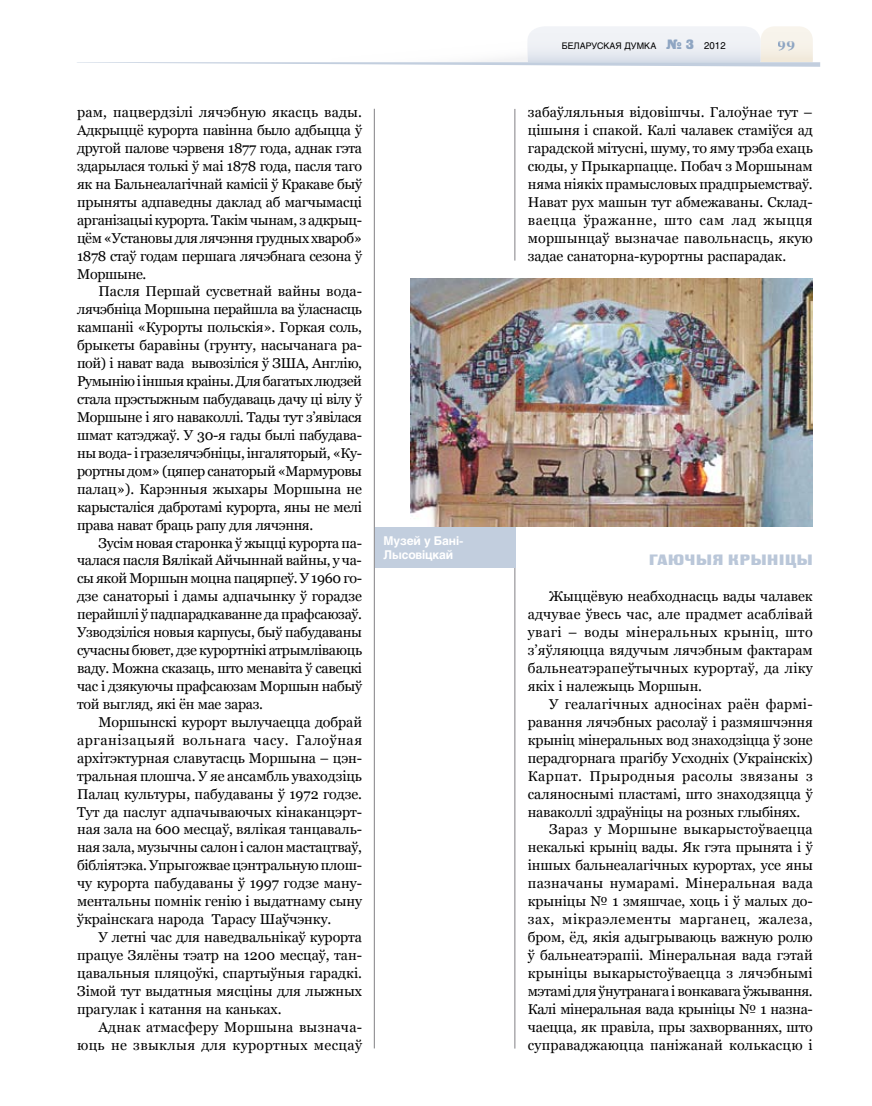
<style>
.page{position:relative;width:872px;height:1106px;background:#fff}
.page>*{position:absolute;margin:0;border:0;box-sizing:border-box;transform-origin:0 0}
.t1{font:15px "Black Grotesk C";letter-spacing:.045em;color:#bac7d9}
.t2{font:14.25px/18px "Georgia";letter-spacing:-.005em;color:#000;text-align:justify}
.t3{font:14.25px/18px "Georgia";letter-spacing:.02em;color:#000;text-align:right}
.t4{font:14.25px "Georgia";letter-spacing:.015em;color:#000}
.t5{font:14.25px "Georgia";letter-spacing:-.025em;color:#000}
.t6{font:14.25px "Georgia";letter-spacing:.035em;color:#000}
.t7{font:14.25px "Georgia";letter-spacing:.03em;color:#000}
.t8{font:700 13.5px "Georgia";color:#8ea5c2}
.t9{font:700 12px/14.4px "Helios";letter-spacing:-.01em;color:#fff}
.t10{font:9px "Helios";color:#000}
.s1{font-family:"Black Grotesk C";font-size:13.5px;color:#8ea5c2}
.s2{font-size:9.75px}
</style>
<div class="page">
<hr style="left:374px;top:109px;width:1px;height:939px;background:#818084">
<svg style="left:77px;top:26px;width:743px;height:41px"></svg>
<hr style="left:514px;top:417px;width:1px;height:631px;background:#818084">
<img style="left:411px;top:278px;width:402px;height:249px">
<div style="left:375px;top:527px;width:140px;height:41px;background:#c2cede"></div>
<hr style="left:514px;top:109px;width:1px;height:151px;background:#818084">
<p class="t2" style="left:77px;top:103px;width:286px">рам, пацвердзілі лячэбную якасць вады.<br>Адкрыццё курорта павінна было адбыцца ў другой палове чэрвеня 1877 года, аднак гэта здарылася толькі ў маі 1878 года, пасля таго як на Бальнеалагічнай камісіі ў Кракаве быў прыняты адпаведны даклад аб магчымасці арганізацыі курорта. Такім чынам, з адкрыц&shy;цём «Установы для лячэння грудных хвароб» 1878 стаў годам першага лячэбнага сезона ў Моршыне.</p>
<p class="t2" style="left:77px;top:282px;width:286px;text-indent:21px">Пасля Першай сусветнай вайны вода&shy;лячэбніца Моршына перайшла ва ўласнасць кампаніі «Курорты польскія». Горкая соль, брыкеты баравіны (грунту, насычанага ра&shy;пой) і нават вада вывозіліся ў ЗША, Англію, Румынію і іншыя краіны. Для багатых людзей стала прэстыжным пабудаваць дачу ці вілу ў Моршыне і яго наваколлі. Тады тут з’явілася шмат катэджаў. У 30-я гады былі пабудава&shy;ны вода- і гразелячэбніцы, інгаляторый, «Ку&shy;рортны дом» (цяпер санаторый «Мармуровы палац»). Карэнныя жыхары Моршына не карысталіся дабротамі курорта, яны не мелі права нават браць рапу для лячэння.</p>
<p class="t2" style="left:77px;top:533px;width:286px;text-indent:21px">Зусім новая старонка ў жыцці курорта па&shy;чалася пасля Вялікай Айчыннай вайны, у ча&shy;сы якой Моршын моцна пацярпеў. У 1960 го&shy;дзе санаторыі і дамы адпачынку ў горадзе перайшлі ў падпарадкаванне да прафсаюзаў.<br>Узводзіліся новыя карпусы, быў пабудаваны сучасны бювет, дзе курортнікі атрымліваюць ваду. Можна сказаць, што менавіта ў савецкі час і дзякуючы прафсаюзам Моршын набыў той выгляд, які ён мае зараз.</p>
<p class="t2" style="left:77px;top:713px;width:286px;text-indent:21px">Моршынскі курорт вылучаецца добрай арганізацыяй вольнага часу. Галоўная архітэктурная славутасць Моршына – цэн&shy;тральная плошча. У яе ансамбль уваходзіць Палац культуры, пабудаваны ў 1972 годзе.<br>Тут да паслуг адпачываючых кінаканцэрт&shy;ная зала на 600 месцаў, вялікая танцаваль&shy;ная зала, музычны салон і салон мастацтваў, бібліятэка. Упрыгожвае цэнтральную плош&shy;чу курорта пабудаваны ў 1997 годзе ману&shy;ментальны помнік генію і выдатнаму сыну ўкраінскага народа Тарасу Шаўчэнку.</p>
<p class="t2" style="left:77px;top:928px;width:286px;text-indent:21px">У летні час для наведвальнікаў курорта працуе Зялёны тэатр на 1200 месцаў, тан&shy;цавальныя пляцоўкі, спартыўныя гарадкі.<br>Зімой тут выдатныя мясціны для лыжных прагулак і катання на каньках.</p>
<p class="t3" style="left:77px;top:1017px;width:286px">Аднак атмасферу Моршына вызнача&shy;юць не звыклыя для курортных месцаў</p>
<p class="t9" style="left:383px;top:533px;width:81px">Музей у Бані-<br>Лысовіцкай</p>
<p class="t10" style="left:562px;top:40px;width:165px">БЕЛАРУСКАЯ ДУМКА <span class="s1">№ 3</span> <span class="s2">2012</span></p>
<p class="t8" style="left:777px;top:36px;width:19px">99</p>
<p class="t2" style="left:528px;top:103px;width:286px">забаўляльныя відовішчы. Галоўнае тут – цішыня і спакой. Калі чалавек стаміўся ад гарадской мітусні, шуму, то яму трэба ехаць сюды, у Прыкарпацце. Побач з Моршынам няма ніякіх прамысловых прадпрыемстваў.<br>Нават рух машын тут абмежаваны. Склад&shy;ваецца ўражанне, што сам лад жыцця моршынцаў вызначае павольнасць, якую задае санаторна-курортны распарадак.</p>
<p class="t1" style="left:649px;top:551px;width:165px">Гаючыя крыніцы</p>
<p class="t2" style="left:528px;top:587px;width:286px;text-indent:21px">Жыццёвую неабходнасць вады чалавек адчувае ўвесь час, але прадмет асаблівай увагі – воды мінеральных крыніц, што з’яўляюцца вядучым лячэбным фактарам бальнеатэрапеўтычных курортаў, да ліку якіх і належыць Моршын.</p>
<p class="t4" style="left:549px;top:696px;width:264px">У геалагічных адносінах раён фармі-</p>
<p class="t2" style="left:528px;top:713px;width:286px">равання лячэбных расолаў і размяшчэння</p>
<p class="t2" style="left:528px;top:730px;width:286px">крыніц мінеральных вод знаходзіцца ў зоне</p>
<p class="t2" style="left:528px;top:748px;width:286px">перадгорнага прагібу Усходніх (Украінскіх)</p>
<p class="t7" style="left:528px;top:767px;width:286px">Карпат. Прыродныя расолы звязаны з</p>
<p class="t2" style="left:528px;top:784px;width:286px">саляноснымі пластамі, што знаходзяцца ў</p>
<p class="t2" style="left:528px;top:802px;width:274px">наваколлі здраўніцы на розных глыбінях.</p>
<p class="t4" style="left:549px;top:821px;width:265px">Зараз у Моршыне выкарыстоўваецца</p>
<p class="t2" style="left:528px;top:838px;width:286px">некалькі крыніц вады. Як гэта прынята і ў</p>
<p class="t2" style="left:528px;top:856px;width:286px">іншых бальнеалагічных курортах, усе яны</p>
<p class="t3" style="left:528px;top:874px;width:286px">пазначаны нумарамі. Мінеральная вада</p>
<p class="t2" style="left:528px;top:892px;width:286px">крыніцы № 1 змяшчае, хоць і ў малых до-</p>
<p class="t6" style="left:528px;top:911px;width:286px">зах, мікраэлементы марганец, жалеза,</p>
<p class="t2" style="left:528px;top:928px;width:286px">бром, ёд, якія адыгрываюць важную ролю</p>
<p class="t2" style="left:528px;top:946px;width:286px">ў бальнеатэрапіі. Мінеральная вада гэтай</p>
<p class="t2" style="left:528px;top:964px;width:286px">крыніцы выкарыстоўваецца з лячэбнымі</p>
<p class="t5" style="left:528px;top:982px;width:286px">мэтамі для ўнутранага і вонкавага ўжывання.</p>
<p class="t2" style="left:528px;top:999px;width:286px">Калі мінеральная вада крыніцы № 1 назна-</p>
<p class="t2" style="left:528px;top:1017px;width:286px">чаецца, як правіла, пры захворваннях, што</p>
<p class="t2" style="left:528px;top:1035px;width:286px">суправаджаюцца паніжанай колькасцю і</p>
</div>
